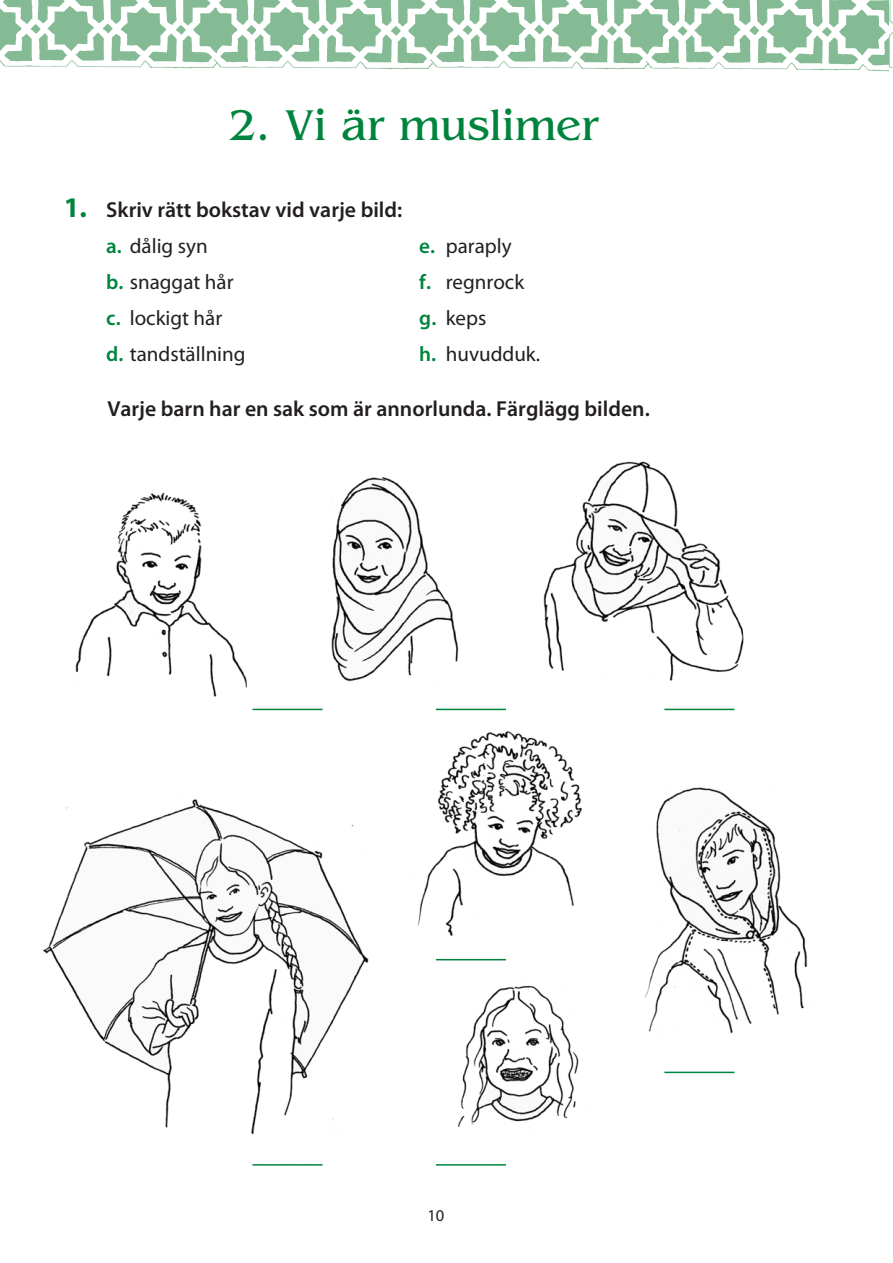
<style>
.page{position:relative;width:893px;height:1263px;background:#fff}
.page>*{position:absolute;margin:0;border:0;box-sizing:border-box;transform-origin:0 0}
.Otsikko_1{font:45px "Benguiat";letter-spacing:-.005em;color:#00843d}
.TK_teht_anto{font:600 21.75px "Myriad Pro";color:#231f20}
.ISL_Leipis_tasan{font:21px "Myriad Pro";color:#231f20}
.TK_teht_abc{font:21px "Myriad Pro";color:#231f20}
.ISL_Leipis_tasan-2{font:16.5px "Myriad Pro";color:#231f20}
.s1{font-weight:700;font-size:28.5px;color:#00843d}
.s2{font-weight:600;color:#00843d}
</style>
<div class="page">
<img style="left:888px;top:0;width:5px;height:72px">
<img style="left:0;top:0;width:888px;height:72px">
<img style="left:452px;top:985px;width:127px;height:181px">
<img style="left:417px;top:731px;width:165px;height:204px">
<img style="left:644px;top:787px;width:164px;height:247px">
<img style="left:543px;top:461px;width:201px;height:220px">
<img style="left:43px;top:799px;width:326px;height:367px">
<img style="left:331px;top:477px;width:128px;height:205px">
<img style="left:75px;top:492px;width:172px;height:205px">
<hr style="left:664px;top:709px;width:70px;height:1px;background:#00843d">
<hr style="left:664px;top:1071px;width:70px;height:2px;background:#00843d">
<hr style="left:436px;top:709px;width:70px;height:1px;background:#00843d">
<hr style="left:436px;top:1164px;width:70px;height:1px;background:#00843d">
<hr style="left:436px;top:959px;width:70px;height:1px;background:#00843d">
<hr style="left:252px;top:709px;width:71px;height:1px;background:#00843d">
<hr style="left:252px;top:1164px;width:71px;height:1px;background:#00843d">
<p class="Otsikko_1" style="left:228px;top:100px;width:372px">2. Vi är muslimer</p>
<p class="TK_teht_anto" style="left:64px;top:197px;width:340px"><span class="s1">1.</span> Skriv rätt bokstav vid varje bild:</p>
<p class="ISL_Leipis_tasan" style="left:106px;top:234px;width:103px"><span class="s2">a.</span> dålig syn</p>
<p class="ISL_Leipis_tasan" style="left:106px;top:270px;width:129px"><span class="s2">b.</span> snaggat hår</p>
<p class="ISL_Leipis_tasan" style="left:106px;top:306px;width:117px"><span class="s2">c.</span> lockigt hår</p>
<p class="ISL_Leipis_tasan" style="left:106px;top:342px;width:141px"><span class="s2">d.</span> tandställning</p>
<p class="TK_teht_abc" style="left:419px;top:234px;width:94px"><span class="s2">e.</span> paraply</p>
<p class="TK_teht_abc" style="left:419px;top:270px;width:106px"><span class="s2">f.</span> regnrock</p>
<p class="TK_teht_abc" style="left:419px;top:306px;width:69px"><span class="s2">g.</span> keps</p>
<p class="TK_teht_abc" style="left:419px;top:342px;width:122px"><span class="s2">h.</span> huvudduk.</p>
<p class="TK_teht_anto" style="left:107px;top:397px;width:544px">Varje barn har en sak som är annorlunda. Färglägg bilden.</p>
<p class="ISL_Leipis_tasan-2" style="left:427px;top:1207px;width:18px">10</p>
</div>
